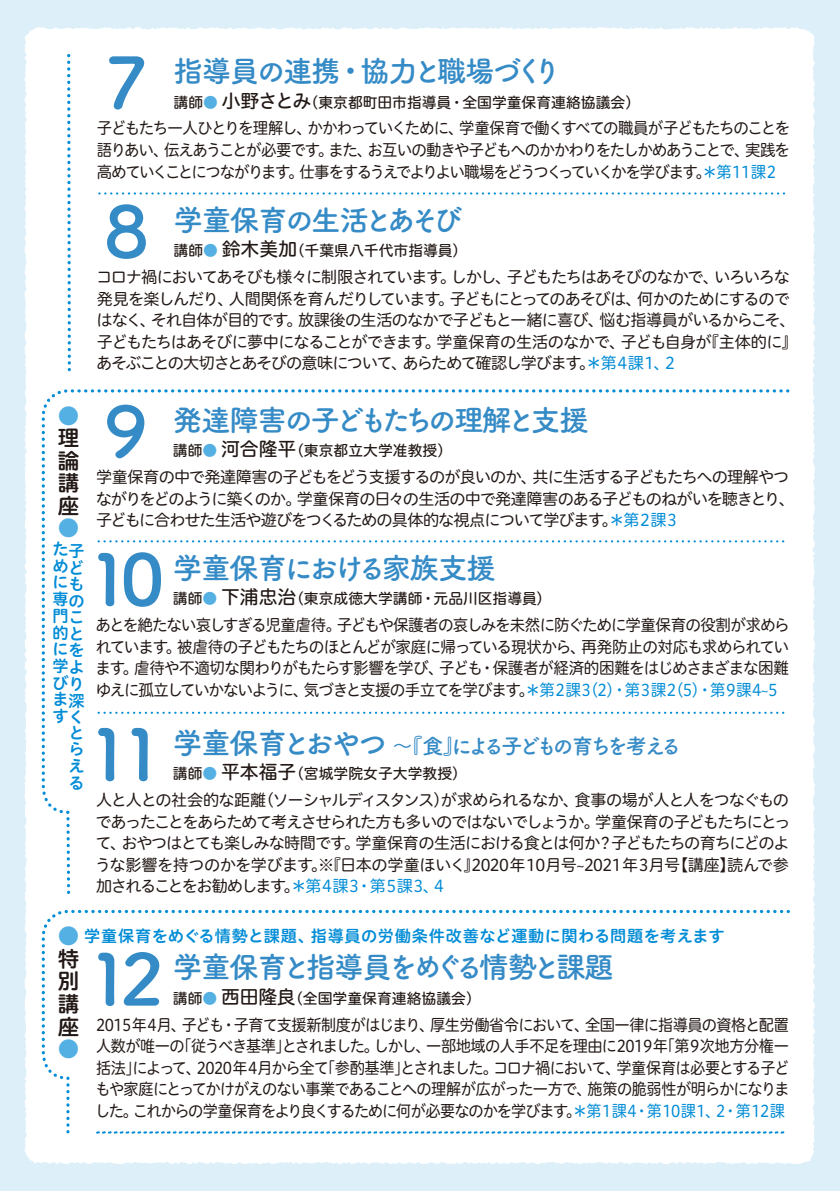
<style>
.page{position:relative;width:840px;height:1191px;background:#fff}
.page>*{position:absolute;margin:0;border:0;box-sizing:border-box;transform-origin:0 0}
.t1{font:700 70.4px "Tsuku A Rd Gothic";color:#036eb8;scale:1.05 1}
.t2{font:700 29.6px "Tsuku A Rd Gothic";letter-spacing:-.11em;color:rgb(3 110 184/.8)}
.t3{font:700 29.6px "Tsuku A Rd Gothic";letter-spacing:-.155em;color:rgb(3 110 184/.8)}
.t4{font:700 29.6px "Tsuku A Rd Gothic";letter-spacing:-.05em;color:rgb(3 110 184/.8)}
.t5{font:700 21.6px "Tsuku A Rd Gothic";letter-spacing:-.19em;color:rgb(3 110 184/.8)}
.t6{font:21.6px/22.6px "Hiragino UD Sans R Std N W6";color:#221815;text-align:justify}
.t7{font:21.6px "Hiragino UD Sans R Std N W6";color:#54b0e3}
.t8{font:16.2px/21.6px "Hiragino UD Sans R Std N W4";letter-spacing:-.065em;color:#221815}
.t9{font:16.2px/21.6px "Hiragino UD Sans R Std N W4";letter-spacing:-.065em;color:#221815;text-align:justify;scale:.96 1}
.t10{font:16.2px/21.6px "Hiragino UD Sans R Std N W4";letter-spacing:-.065em;color:#221815;text-align:justify;scale:.94 1}
.t11{font:16.2px/16.6px "Hiragino UD Sans R Std N W6";letter-spacing:.025em;color:#008cd6;text-align:justify}
.t12{font:14.8px "Hiragino UD Sans R Std N W5";color:#221815}
.s1{color:#54b0e3}
.s2{font-size:18.8px}
.s3{color:#008cd6}
.s4{font-size:29.6px}
</style>
<div class="page">
<div style="left:0;top:0;width:839px;height:1191px;background:#ddeff9"></div>
<div style="left:24px;top:27px;width:790px;height:1137px;background:#fff"></div>
<div style="left:40px;top:388px;width:751px;height:507px;background:#fff"></div>
<div style="left:40px;top:908px;width:751px;height:230px;background:#fff"></div>
<svg style="left:99px;top:192px;width:690px;height:2px"></svg>
<svg style="left:65px;top:52px;width:7px;height:321px;background:#d2ebf7"></svg>
<svg style="left:97px;top:1131px;width:691px;height:2px"></svg>
<h1 class="t1" style="left:104px;top:28px;width:44px">7</h1>
<h2 class="t2" style="left:173px;top:48px;width:389px">指導員の連携・協力と職場づくり</h2>
<p class="t12" style="left:173px;top:91px;width:468px">講師<span class="s1">●</span> <span class="s2">小野さとみ</span>（東京都町田市指導員・全国学童保育連絡協議会）</p>
<p class="t9" style="left:97px;top:117px;width:723px">子どもたち一人ひとりを理解し、かかわっていくために、学童保育で働くすべての職員が子どもたちのことを語りあい、伝えあうことが必要です。また、お互いの動きや子どもへのかかわりをたしかめあうことで、実践を高めていくことにつながります。仕事をするうえでよりよい職場をどうつくっていくかを学びます。<span class="s3">＊第11課2</span></p>
<h1 class="t1" style="left:104px;top:176px;width:44px">8</h1>
<h2 class="t2" style="left:173px;top:197px;width:290px">学童保育の生活とあそび</h2>
<p class="t12" style="left:173px;top:239px;width:295px">講師<span class="s1">●</span> <span class="s2">鈴木美加</span>（千葉県八千代市指導員）</p>
<p class="t8" style="left:96px;top:265px;width:702px">コロナ禍においてあそびも様々に制限されています。しかし、子どもたちはあそびのなかで、いろいろな発見を楽しんだり、人間関係を育んだりしています。子どもにとってのあそびは、何かのためにするのではなく、それ自体が目的です。放課後の生活のなかで子どもと一緒に喜び、悩む指導員がいるからこそ、子どもたちはあそびに夢中になることができます。学童保育の生活のなかで、子ども自身が『主体的に』あそぶことの大切さとあそびの意味について、あらためて確認し学びます。<span class="s3">＊第4課1、2</span></p>
<h3 class="t7" style="left:58px;top:399px;width:22px">●</h3>
<h3 class="t6" style="left:58px;top:425px;width:22px">理論講座</h3>
<h3 class="t7" style="left:58px;top:512px;width:22px">●</h3>
<p class="t11" style="left:52px;top:541px;width:33px;text-align:left">た子めに専門こ的とにを学よびりま深すく</p>
<p class="t11" style="left:69px;top:558px;width:17px">どもの</p>
<p class="t11" style="left:69px;top:723px;width:17px">とらえる</p>
<h1 class="t1" style="left:103px;top:376px;width:44px">9</h1>
<h2 class="t2" style="left:173px;top:397px;width:417px">発達障害の子どもたちの理解と支援</h2>
<p class="t12" style="left:173px;top:440px;width:280px">講師<span class="s1">●</span> <span class="s2">河合隆平</span>（東京都立大学准教授）</p>
<p class="t8" style="left:96px;top:465px;width:700px">学童保育の中で発達障害の子どもをどう支援するのが良いのか、共に生活する子どもたちへの理解やつながりをどのように築くのか。学童保育の日々の生活の中で発達障害のある子どものねがいを聴きとり、子どもに合わせた生活や遊びをつくるための具体的な視点について学びます。<span class="s3">＊第2課3</span></p>
<h1 class="t1" style="left:87px;top:524px;width:76px">10</h1>
<h2 class="t4" style="left:173px;top:544px;width:324px">学童保育における家族支援</h2>
<p class="t12" style="left:173px;top:587px;width:380px">講師<span class="s1">●</span> <span class="s2">下浦忠治</span>（東京成徳大学講師・元品川区指導員）</p>
<p class="t9" style="left:95px;top:613px;width:724px">あとを絶たない哀しすぎる児童虐待。子どもや保護者の哀しみを未然に防ぐために学童保育の役割が求められています。被虐待の子どもたちのほとんどが家庭に帰っている現状から、再発防止の対応も求められています。虐待や不適切な関わりがもたらす影響を学び、子ども・保護者が経済的困難をはじめさまざまな困難ゆえに孤立していかないように、気づきと支援の手立てを学びます。<span class="s3">＊第2課3(2)・第3課2(5)・第9課4~5</span></p>
<h1 class="t1" style="left:87px;top:699px;width:76px">11</h1>
<h3 class="t5" style="left:173px;top:729px;width:510px"><span class="s4">学童保育とおやつ</span> ～『食』による子どもの育ちを考える</h3>
<p class="t12" style="left:173px;top:762px;width:295px">講師<span class="s1">●</span> <span class="s2">平本福子</span>（宮城学院女子大学教授）</p>
<p class="t8" style="left:95px;top:788px;width:696px;text-align:justify">人と人との社会的な距離（ソーシャルディスタンス）が求められるなか、食事の場が人と人をつなぐものであったことをあらためて考えさせられた方も多いのではないでしょうか。学童保育の子どもたちにとって、おやつはとても楽しみな時間です。学童保育の生活における食とは何か？子どもたちの育ちにどのような影響を持つのかを学びます。※『日本の学童ほいく』2020年10月号~2021年3月号【講座】読んで参加されることをお勧めします。<span class="s3">＊第4課3・第5課3、4</span></p>
<h3 class="t7" style="left:58px;top:919px;width:22px">●</h3>
<h3 class="t6" style="left:58px;top:946px;width:22px">特別講座</h3>
<h3 class="t7" style="left:58px;top:1032px;width:22px">●</h3>
<p class="t11" style="left:84px;top:926px;width:641px">学童保育をめぐる情勢と課題、指導員の労働条件改善など運動に関わる問題を考えます</p>
<h1 class="t1" style="left:87px;top:924px;width:76px">12</h1>
<h2 class="t3" style="left:173px;top:944px;width:442px">学童保育と指導員をめぐる情勢と課題</h2>
<p class="t12" style="left:173px;top:987px;width:309px">講師<span class="s1">●</span> <span class="s2">西田隆良</span>（全国学童保育連絡協議会）</p>
<p class="t10" style="left:95px;top:1013px;width:739px">2015年4月、子ども・子育て支援新制度がはじまり、厚生労働省令において、全国一律に指導員の資格と配置人数が唯一の「従うべき基準」とされました。しかし、一部地域の人手不足を理由に2019年「第9次地方分権一括法」によって、2020年4月から全て「参酌基準」とされました。コロナ禍において、学童保育は必要とする子どもや家庭にとってかけがえのない事業であることへの理解が広がった一方で、施策の脆弱性が明らかになりました。これからの学童保育をより良くするために何が必要なのかを学びます。<span class="s3">＊第1課4・第10課1、2・第12課</span></p>
</div>
